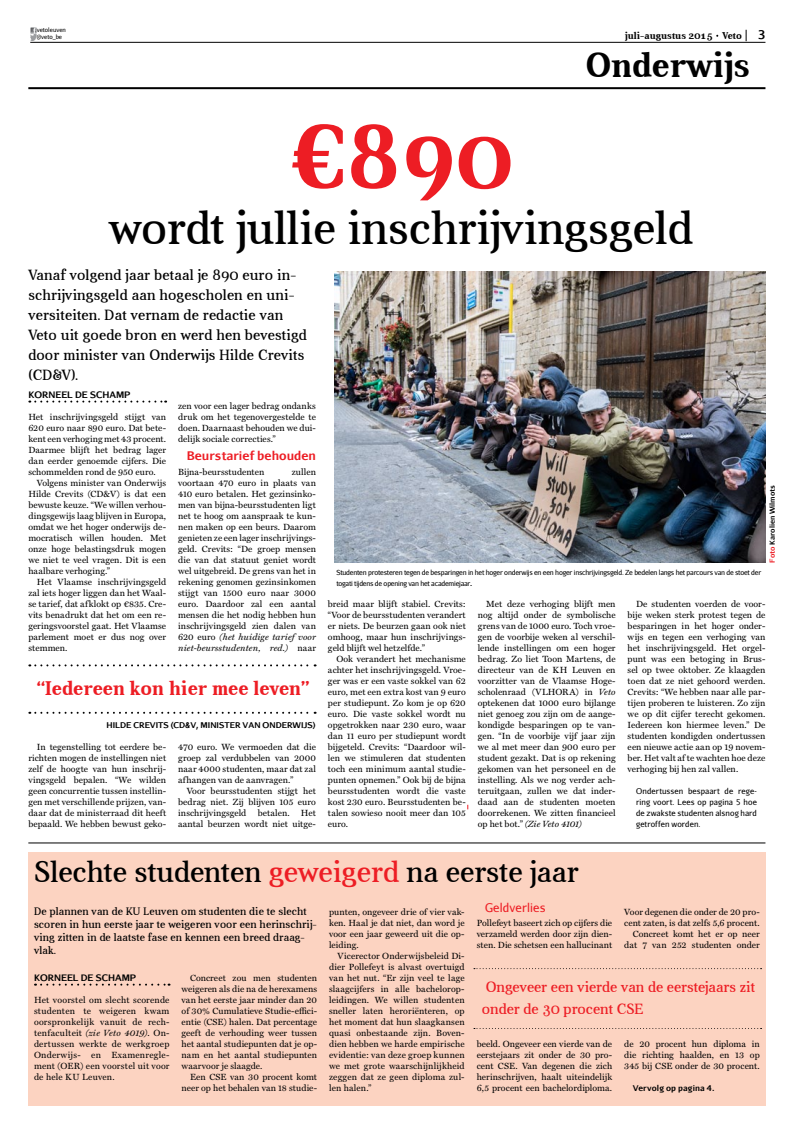
<style>
.page{position:relative;width:808px;height:1134px;background:#fff}
.page>*{position:absolute;margin:0;border:0;box-sizing:border-box;transform-origin:0 0}
.t1{font:700 92px "Aver";color:#ed1d24}
.t2{font:47px "Aver";color:#000}
.t3{font:700 35px "Aver";color:#000}
.t4{font:30px "Aver";color:#000}
.t5{font:700 20px "Aver";color:#ed1d24}
.t6{font:15px/20px "Aver";letter-spacing:.01em;color:#000}
.t7{font:15px/22px "Aver";color:#ed1d24}
.t8{font:700 12px "Aurulent Sans";color:#ed1d24}
.t9{font:12px "Aurulent Sans";letter-spacing:.01em;color:#ed1d24}
.t10{font:700 12px "Aurulent Sans";color:#000}
.t11{font:11px/13px "Aver";letter-spacing:.01em;color:#000}
.t12{font:700 10px "Aver";color:#000}
.t13{font:9px/11px "Miller Text";letter-spacing:.01em;color:#000;text-align:justify}
.t14{font:700 9px "Aurulent Sans";color:#000}
.t15{font:8px/11px "Aurulent Sans";letter-spacing:.01em;color:#000;text-align:justify}
.t16{font:700 8px "Aurulent Sans";color:#000}
.t17{font:7px/10.9px "Aurulent Sans";letter-spacing:-.03em;color:#000}
.t18{font:700 7px "Aurulent Sans";color:#000}
.t19{font:6px/7.2px "Aurulent Sans";color:#000}
.s1{font-style:italic}
.s2{font-weight:700}
.s3{color:#ed1d24}
</style>
<div class="page">
<div style="left:28px;top:852px;width:737px;height:254px;background:#fcd3c1"></div>
<svg style="left:29px;top:401px;width:137px;height:2px"></svg>
<img style="left:334px;top:272px;width:431px;height:291px">
<svg style="left:35px;top:984px;width:135px;height:2px"></svg>
<svg style="left:474px;top:968px;width:287px;height:1px"></svg>
<svg style="left:474px;top:1028px;width:287px;height:1px"></svg>
<hr style="left:28px;top:842px;width:737px;height:1px;background:#000">
<svg style="left:29px;top:664px;width:287px;height:2px"></svg>
<svg style="left:29px;top:712px;width:287px;height:2px"></svg>
<svg style="left:30px;top:28px;width:7px;height:12px"></svg>
<hr style="left:30px;top:42px;width:735px;height:1px;background:#000">
<hr style="left:28px;top:87px;width:737px;height:2px;background:#000">
<p class="t19" style="left:37px;top:26px;width:31px">vetoleuven @veto_be</p>
<p class="t12" style="left:625px;top:30px;width:118px">juli-augustus 2015 Veto</p>
<h3 class="t3" style="left:585px;top:46px;width:166px">Onderwijs</h3>
<h3 class="t10" style="left:758px;top:26px;width:9px">3</h3>
<h1 class="t1" style="left:290px;top:106px;width:224px">€890</h1>
<h2 class="t2" style="left:110px;top:202px;width:585px">wordt jullie inschrijvingsgeld</h2>
<h3 class="t6" style="left:28px;top:265px;width:280px">Vanaf volgend jaar betaal je 890 euro in&shy;schrijvingsgeld aan hogescholen en uni&shy;versiteiten. Dat vernam de redactie van Veto uit goede bron en werd hen bevestigd door minister van Onderwijs Hilde Crevits (CD&amp;V).</h3>
<p class="t14" style="left:28px;top:388px;width:104px">KORNEEL DE SCHAMP</p>
<p class="t13" style="left:28px;top:411px;width:139px">Het inschrijvingsgeld stijgt van 620 euro naar 890 euro. Dat bete&shy;kent een verhoging met 43 procent.<br>Daarmee blijft het bedrag lager dan eerder genoemde cijfers. Die schommelden rond de 950 euro.</p>
<p class="t13" style="left:28px;top:477px;width:139px;text-indent:9px">Volgens minister van Onderwijs Hilde Crevits (CD&amp;V) is dat een bewuste keuze. “We willen verhou&shy;dingsgewijs laag blijven in Europa, omdat we het hoger onderwijs de&shy;mocratisch willen houden. Met onze hoge belastingsdruk mogen we niet te veel vragen. Dit is een haalbare verhoging.”</p>
<p class="t13" style="left:28px;top:576px;width:139px;text-indent:9px">Het Vlaamse inschrijvingsgeld zal iets hoger liggen dan het Waal&shy;se tarief, dat afklokt op €835. Cre&shy;vits benadrukt dat het om een re&shy;geringsvoorstel gaat. Het Vlaamse parlement moet er dus nog over stemmen.</p>
<p class="t13" style="left:178px;top:400px;width:139px">zen voor een lager bedrag ondanks druk om het tegenovergestelde te doen. Daarnaast behouden we dui&shy;delijk sociale correcties.”</p>
<h3 class="t8" style="left:187px;top:447px;width:131px">BEURSTARIEF BEHOUDEN</h3>
<p class="t13" style="left:178px;top:466px;width:88px">Bijna-beursstudenten</p>
<p class="t13" style="left:178px;top:466px;width:139px;text-indent:114px">zullen voortaan 470 euro in plaats van 410 euro betalen. Het gezinsinko&shy;men van bijna-beursstudenten ligt net te hoog om aanspraak te kun&shy;nen maken op een beurs. Daarom genieten ze een lager inschrijvings&shy;geld. Crevits: “De groep mensen die van dat statuut geniet wordt wel uitgebreid. De grens van het in rekening genomen gezinsinkomen stijgt van 1500 euro naar 3000 euro. Daardoor zal een aantal mensen die het nodig hebben hun inschrijvingsgeld zien dalen van 620 euro <span class="s1">(het huidige tarief voor niet-beursstudenten, red.)</span> naar</p>
<h3 class="t5" style="left:37px;top:677px;width:274px">“Iedereen kon hier mee leven”</h3>
<p class="t16" style="left:107px;top:719px;width:211px">H ILDE CREVITS (CD&amp;V, MINISTER VAN ONDERWIJS)</p>
<p class="t13" style="left:28px;top:741px;width:139px;text-indent:9px">In tegenstelling tot eerdere be&shy;richten mogen de instellingen niet zelf de hoogte van hun inschrij&shy;vingsgeld bepalen. “We wilden geen concurrentie tussen instellin&shy;gen met verschillende prijzen, van&shy;daar dat de ministerraad dit heeft bepaald. We hebben bewust geko-</p>
<p class="t13" style="left:178px;top:741px;width:139px">470 euro. We vermoeden dat die groep zal verdubbelen van 2000 naar 4000 studenten, maar dat zal afhangen van de aanvragen.”</p>
<p class="t13" style="left:178px;top:785px;width:139px;text-indent:9px">Voor beursstudenten stijgt het bedrag niet. Zij blijven 105 euro inschrijvingsgeld</p>
<p class="t13" style="left:258px;top:807px;width:33px">betalen.</p>
<p class="t13" style="left:178px;top:807px;width:139px;text-align:right">Het<br>aantal beurzen wordt niet uitge-</p>
<p class="t17" style="left:336px;top:567px;width:426px">Studenten protesteren tegen de besparingen in het hoger onderwijs en een hoger inschrijvingsgeld. Ze bedelen langs het parcours van de stoet der togati tijdens de opening van het academiejaar<span class="s2">.</span></p>
<p class="t18" style="left:767px;top:563px;width:79px;rotate:-90deg"><span class="s3">FOTO</span> KAROLIEN WILMOTS</p>
<p class="t13" style="left:328px;top:598px;width:139px">breid maar blijft stabiel. Crevits: “Voor de beursstudenten verandert er niets. De beurzen gaan ook niet omhoog, maar hun inschrijvings&shy;geld blijft wel hetzelfde.”</p>
<p class="t13" style="left:328px;top:653px;width:139px;text-indent:9px">Ook verandert het mechanisme achter het inschrijvingsgeld. Vroe&shy;ger was er een vaste sokkel van 62 euro, met een extra kost van 9 euro per studiepunt. Zo kom je op 620 euro. Die vaste sokkel wordt nu opgetrokken naar 230 euro, waar dan 11 euro per studiepunt wordt bijgeteld. Crevits: “Daardoor wil&shy;len we stimuleren dat studenten toch een minimum aantal studie&shy;punten opnemen.” Ook bij de bijna beursstudenten wordt die vaste kost 230 euro. Beursstudenten be&shy;talen sowieso nooit meer dan 105 euro.</p>
<p class="t13" style="left:478px;top:598px;width:139px;text-indent:9px">Met deze verhoging blijft men nog altijd onder de symbolische grens van de 1000 euro. Toch vroe&shy;gen de voorbije weken al verschil&shy;lende instellingen om een hoger bedrag. Zo liet Toon Martens, de directeur van de KH Leuven en voorzitter van de Vlaamse Hoge&shy;scholenraad (VLHORA) in <span class="s1">Veto </span>optekenen dat 1000 euro bijlange niet genoeg zou zijn om de aange&shy;kondigde besparingen op te van&shy;gen. “In de voorbije vijf jaar zijn we al met meer dan 900 euro per student gezakt. Dat is op rekening gekomen van het personeel en de instelling. Als we nog verder ach&shy;teruitgaan, zullen we dat inder&shy;daad aan de studenten moeten doorrekenen. We zitten financieel op het bot.” <span class="s1">(Zie Veto 4101)</span></p>
<p class="t13" style="left:628px;top:598px;width:139px;text-indent:9px">De studenten voerden de voor&shy;bije weken sterk protest tegen de besparingen in het hoger onder&shy;wijs en tegen een verhoging van het inschrijvingsgeld. Het orgel&shy;punt was een betoging in Brus&shy;sel op twee oktober. Ze klaagden toen dat ze niet gehoord werden.<br>Crevits: “We hebben naar alle par&shy;tijen proberen te luisteren. Zo zijn we op dit cijfer terecht gekomen.<br>Iedereen kon hiermee leven.” De studenten kondigden ondertussen een nieuwe actie aan op 19 novem&shy;ber. Het valt af te wachten hoe deze verhoging bij hen zal vallen.</p>
<p class="t15" style="left:636px;top:785px;width:122px">Ondertussen bespaart de rege&shy;ring voort. Lees op pagina 5 hoe de zwakste studenten alsnog hard getroffen worden.</p>
<h3 class="t4" style="left:34px;top:855px;width:546px">Slechte studenten <span class="s3">geweigerd</span> na eerste jaar</h3>
<p class="t11" style="left:34px;top:904px;width:284px">De plannen van de KU Leuven om studenten die te slecht scoren in hun eerste jaar te weigeren voor een herinschrij&shy;ving zitten in de laatste fase en kennen een breed draag&shy;vlak.</p>
<p class="t14" style="left:34px;top:971px;width:104px">KORNEEL DE SCHAMP</p>
<p class="t13" style="left:34px;top:994px;width:137px">Het voorstel om slecht scorende studenten te weigeren kwam oorspronkelijk vanuit de rech&shy;tenfaculteit <span class="s1">(zie Veto 4019)</span>. On&shy;dertussen werkte de werkgroep Onderwijs- en Examenregle&shy;ment (OER) een voorstel uit voor de hele KU Leuven.</p>
<h3 class="t9" style="left:485px;top:900px;width:62px">Geldverlies</h3>
<p class="t13" style="left:477px;top:917px;width:137px">Pollefeyt baseert zich op cijfers die verzameld werden door zijn dien&shy;sten. Die schetsen een hallucinant</p>
<p class="t13" style="left:329px;top:906px;width:137px">punten, ongeveer drie of vier vak&shy;ken. Haal je dat niet, dan word je voor een jaar geweerd uit die op&shy;leiding.</p>
<p class="t13" style="left:329px;top:950px;width:137px;text-indent:9px">Vicerector Onderwijsbeleid Di&shy;dier Pollefeyt is alvast overtuigd van het nut. “Er zijn veel te lage slaagcijfers in alle bachelorop&shy;leidingen. We willen studenten sneller laten heroriënteren, op het moment dat hun slaagkansen quasi onbestaande zijn. Boven&shy;dien hebben we harde empirische evidentie: van deze groep kunnen we met grote waarschijnlijkheid zeggen dat ze geen diploma zul&shy;len halen.”</p>
<p class="t13" style="left:624px;top:906px;width:137px;text-align:right">Voor degenen die onder de 20 pro&shy;cent zaten, is dat zelfs 5,6 procent.<br>Concreet komt het er op neer dat 7 van 252 studenten onder</p>
<p class="t13" style="left:182px;top:972px;width:137px;text-indent:9px">Concreet zou men studenten weigeren als die na de herexamens van het eerste jaar minder dan 20 of 30% Cumulatieve Studie-effici&shy;ëntie (CSE) halen. Dat percentage geeft de verhouding weer tussen het aantal studiepunten dat je op&shy;nam en het aantal studiepunten waarvoor je slaagde.</p>
<p class="t13" style="left:182px;top:1071px;width:137px;text-align:right">Een CSE van 30 procent komt neer op het behalen van 18 studie-</p>
<h3 class="t7" style="left:482px;top:976px;width:275px">Ongeveer een vierde van de eerstejaars zit onder de 30 procent CSE</h3>
<p class="t13" style="left:624px;top:1038px;width:137px">de 20 procent hun diploma in die richting haalden, en 13 op 345 bij CSE onder de 30 procent.</p>
<p class="t16" style="left:633px;top:1082px;width:83px">VERVOLG OP PAGINA 4.</p>
<p class="t13" style="left:477px;top:1038px;width:137px">beeld. Ongeveer een vierde van de eerstejaars zit onder de 30 pro&shy;cent CSE. Van degenen die zich herinschrijven, haalt uiteindelijk 6,5 procent een bachelordiploma.</p>
</div>
